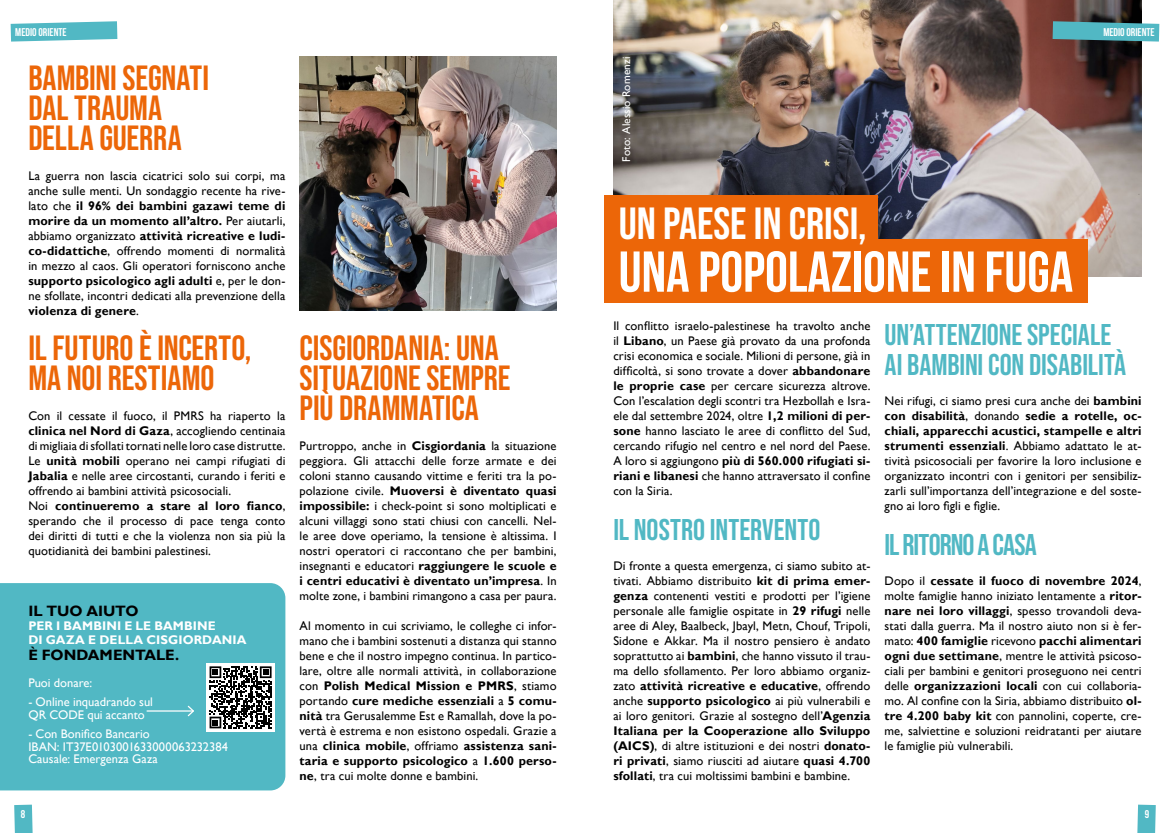
<style>
.page{position:relative;width:1170px;height:833px;background:#fff}
.page>*{position:absolute;margin:0;border:0;box-sizing:border-box;transform-origin:0 0}
.Titoli_Articoli_Small{font:700 57.5px "Bebas Neue";color:#fff}
.Titoli_Articoli_Small-2{font:45px "Bebas Neue";color:#fff}
.Titoli_Approfondimenti{font:35px/30px "Bebas Neue";letter-spacing:-.005em;color:#ec6608}
.Titoli_Approfondimenti-2{font:30px/30px "Bebas Neue";color:#51b8c4}
.Titoli_Approfondimenti-3{font:30px "Bebas Neue";letter-spacing:-.03em;color:#51b8c4}
.Testo_Gill_9pt{font:700 15px "Gill Sans";letter-spacing:-.005em;color:#000}
.Testo_10_pt{font:12.5px/15px "Gill Sans";letter-spacing:.01em;color:#000;text-align:justify}
.Testo_Gill_9pt-2{font:12.5px/12.5px "Gill Sans";color:#fff}
.Testo_Gill_9pt-3{font:700 12.5px/13.8px "Gill Sans";letter-spacing:.005em;color:#fff}
.Titolo_sezione{font:11.25px "Bebas Neue";color:#fff}
.credit_foto{font:11.25px "Gill Sans";letter-spacing:.01em;color:#fff}
.s1{font-weight:700}
</style>
<div class="page">
<div style="left:0;top:583px;width:285px;height:207px;background:#51b8c4"></div>
<img style="left:613px;top:0;width:528px;height:277px">
<img style="left:299px;top:57px;width:257px;height:253px">
<div style="left:206px;top:663px;width:69px;height:68px;background:linear-gradient(to right,#fff,#fff)"></div>
<svg style="left:209px;top:666px;width:62px;height:62px"></svg>
<hr style="left:147px;top:710px;width:46px;height:1px;background:#fff">
<svg style="left:186px;top:704px;width:9px;height:13px"></svg>
<div style="left:604px;top:239px;width:484px;height:64px;background:#ec6608"></div>
<div style="left:604px;top:195px;width:273px;height:64px;background:#ec6608"></div>
<svg style="left:14px;top:804px;width:19px;height:29px"></svg>
<svg style="left:1137px;top:804px;width:18px;height:29px"></svg>
<svg style="left:1052px;top:21px;width:107px;height:21px;background:#51a5ae"></svg>
<svg style="left:11px;top:21px;width:106px;height:21px;background:#6cc3cd"></svg>
<p class="Titolo_sezione" style="left:15px;top:26px;width:53px">MEDIO ORIENTE</p>
<p class="Titolo_sezione" style="left:1103px;top:26px;width:53px">MEDIO ORIENTE</p>
<p class="Titoli_Approfondimenti" style="left:28px;top:63px;width:182px">BAMBINI SEGNATI<br>DAL TRAUMA<br>DELLA GUERRA</p>
<p class="Testo_10_pt" style="left:28px;top:169px;width:258px">La guerra non lascia cicatrici solo sui corpi, ma anche sulle menti. Un sondaggio recente ha rive&shy;lato che <span class="s1">il 96% dei bambini gazawi teme di morire da un momento all’altro.</span> Per aiutarli, abbiamo organizzato <span class="s1">attività ricreative e ludi&shy;co-didattiche</span>, offrendo momenti di normalità in mezzo al caos. Gli operatori forniscono anche <span class="s1">supporto psicologico agli adulti</span> e, per le don&shy;ne sfollate, incontri dedicati alla prevenzione della <span class="s1">violenza di genere</span>.</p>
<p class="Titoli_Approfondimenti" style="left:28px;top:333px;width:225px">IL FUTURO È INCERTO,<br>MA NOI RESTIAMO</p>
<p class="Testo_10_pt" style="left:28px;top:409px;width:258px">Con il cessate il fuoco, il PMRS ha riaperto la <span class="s1">clinica nel Nord di Gaza</span>, accogliendo centinaia di migliaia di sfollati tornati nelle loro case distrutte.<br>Le <span class="s1">unità mobili</span> operano nei campi rifugiati di <span class="s1">Jabalia</span> e nelle aree circostanti, curando i feriti e offrendo ai bambini attività psicosociali.</p>
<p class="Testo_10_pt" style="left:28px;top:499px;width:258px">Noi <span class="s1">continueremo a stare al loro fianco</span>, sperando che il processo di pace tenga conto dei diritti di tutti e che la violenza non sia più la quotidianità dei bambini palestinesi.</p>
<p class="Testo_Gill_9pt" style="left:28px;top:602px;width:112px">IL TUO AIUTO</p>
<p class="Testo_Gill_9pt-3" style="left:28px;top:619px;width:220px">PER I BAMBINI E LE BAMBINE<br>DI GAZA E DELLA CISGIORDANIA</p>
<p class="Testo_Gill_9pt" style="left:28px;top:646px;width:152px">È FONDAMENTALE.</p>
<p class="Testo_Gill_9pt-2" style="left:28px;top:676px;width:65px">Puoi donare:</p>
<p class="Testo_Gill_9pt-2" style="left:28px;top:696px;width:126px">- Online inquadrando sul<br>QR CODE qui accanto</p>
<p class="Testo_Gill_9pt-2" style="left:28px;top:728px;width:201px">- Con Bonifico Bancario<br>IBAN: IT37E0103001633000063232384<br>Causale: Emergenza Gaza</p>
<p class="Titoli_Approfondimenti" style="left:299px;top:333px;width:212px">CISGIORDANIA: UNA<br>SITUAZIONE SEMPRE<br>PIÙ DRAMMATICA</p>
<p class="Testo_10_pt" style="left:299px;top:439px;width:258px">Purtroppo, anche in <span class="s1">Cisgiordania</span> la situazione peggiora. Gli attacchi delle forze armate e dei coloni stanno causando vittime e feriti tra la po&shy;polazione civile. <span class="s1">Muoversi è diventato quasi impossibile:</span> i check-point si sono moltiplicati e alcuni villaggi sono stati chiusi con cancelli. Nel&shy;le aree dove operiamo, la tensione è altissima. I nostri operatori ci raccontano che per bambini, insegnanti e educatori <span class="s1">raggiungere le scuole e i centri educativi è diventato un’impresa</span>. In molte zone, i bambini rimangono a casa per paura.</p>
<p class="Testo_10_pt" style="left:299px;top:619px;width:258px">Al momento in cui scriviamo, le colleghe ci infor&shy;mano che i bambini sostenuti a distanza qui stanno bene e che il nostro impegno continua. In partico&shy;lare, oltre alle normali attività, in collaborazione con <span class="s1">Polish Medical Mission e PMRS</span>, stiamo portando <span class="s1">cure mediche essenziali</span> a <span class="s1">5 comu&shy;nità</span> tra Gerusalemme Est e Ramallah, dove la po&shy;vertà è estrema e non esistono ospedali. Grazie a una <span class="s1">clinica mobile</span>, offriamo <span class="s1">assistenza sani&shy;taria e supporto psicologico</span> a <span class="s1">1.600 perso&shy;ne</span>, tra cui molte donne e bambini.</p>
<p class="credit_foto" style="left:619px;top:161px;width:106px;rotate:-90deg">Foto: Alessio Romenzi</p>
<p class="Titoli_Articoli_Small-2" style="left:618px;top:198px;width:249px">UN PAESE IN CRISI,</p>
<p class="Titoli_Articoli_Small" style="left:618px;top:240px;width:456px">UNA POPOLAZIONE IN FUGA</p>
<p class="Testo_10_pt" style="left:613px;top:319px;width:258px">Il conflitto israelo-palestinese ha travolto anche il <span class="s1">Libano</span>, un Paese già provato da una profonda crisi economica e sociale. Milioni di persone, già in difficoltà, si sono trovate a dover <span class="s1">abbandonare le proprie case</span> per cercare sicurezza altrove.<br>Con l’escalation degli scontri tra Hezbollah e Isra&shy;ele dal settembre 2024, oltre <span class="s1">1,2 milioni di per&shy;sone</span> hanno lasciato le aree di conflitto del Sud, cercando rifugio nel centro e nel nord del Paese.<br>A loro si aggiungono <span class="s1">più di 560.000 rifugiati si&shy;riani e libanesi</span> che hanno attraversato il confine con la Siria.</p>
<p class="Titoli_Approfondimenti-2" style="left:613px;top:514px;width:209px">IL NOSTRO INTERVENTO</p>
<p class="Testo_10_pt" style="left:613px;top:559px;width:258px">Di fronte a questa emergenza, ci siamo subito at&shy;tivati. Abbiamo distribuito <span class="s1">kit di prima emer&shy;genza</span> contenenti vestiti e prodotti per l’igiene personale alle famiglie ospitate in <span class="s1">29 rifugi</span> nelle aree di Aley, Baalbeck, Jbayl, Metn, Chouf, Tripoli, Sidone e Akkar. Ma il nostro pensiero è andato soprattutto ai <span class="s1">bambini</span>, che hanno vissuto il trau&shy;ma dello sfollamento. Per loro abbiamo organiz&shy;zato <span class="s1">attività ricreative e educative</span>, offrendo anche <span class="s1">supporto psicologico</span> ai più vulnerabili e ai loro genitori. Grazie al sostegno dell’<span class="s1">Agenzia Italiana per la Cooperazione allo Sviluppo (AICS)</span>, di altre istituzioni e dei nostri <span class="s1">donato&shy;ri privati</span>, siamo riusciti ad aiutare <span class="s1">quasi 4.700 sfollati</span>, tra cui moltissimi bambini e bambine.</p>
<p class="Titoli_Approfondimenti-2" style="left:884px;top:319px;width:243px">UN’ATTENZIONE SPECIALE<br>AI BAMBINI CON DISABILITÀ</p>
<p class="Testo_10_pt" style="left:884px;top:394px;width:258px">Nei rifugi, ci siamo presi cura anche dei <span class="s1">bambini con disabilità</span>, donando <span class="s1">sedie a rotelle, oc&shy;chiali, apparecchi acustici, stampelle e altri strumenti essenziali</span>. Abbiamo adattato le at&shy;tività psicosociali per favorire la loro inclusione e organizzato incontri con i genitori per sensibiliz&shy;zarli sull’importanza dell’integrazione e del soste&shy;gno ai loro figli e figlie.</p>
<p class="Titoli_Approfondimenti-3" style="left:884px;top:528px;width:154px">IL RITORNO A CASA</p>
<p class="Testo_10_pt" style="left:884px;top:574px;width:258px">Dopo il <span class="s1">cessate il fuoco di novembre 2024</span>, molte famiglie hanno iniziato lentamente a <span class="s1">ritor&shy;nare nei loro villaggi</span>, spesso trovandoli deva&shy;stati dalla guerra. Ma il nostro aiuto non si è fer&shy;mato: <span class="s1">400 famiglie</span> ricevono <span class="s1">pacchi alimentari ogni due settimane</span>, mentre le attività psicoso&shy;ciali per bambini e genitori proseguono nei centri delle <span class="s1">organizzazioni locali</span> con cui collaboria&shy;mo. Al confine con la Siria, abbiamo distribuito <span class="s1">ol&shy;tre 4.200 baby kit</span> con pannolini, coperte, cre&shy;me, salviettine e soluzioni reidratanti per aiutare le famiglie più vulnerabili.</p>
<p class="Titolo_sezione" style="left:21px;top:808px;width:6px">8</p>
<p class="Titolo_sezione" style="left:1144px;top:808px;width:6px">9</p>
</div>
